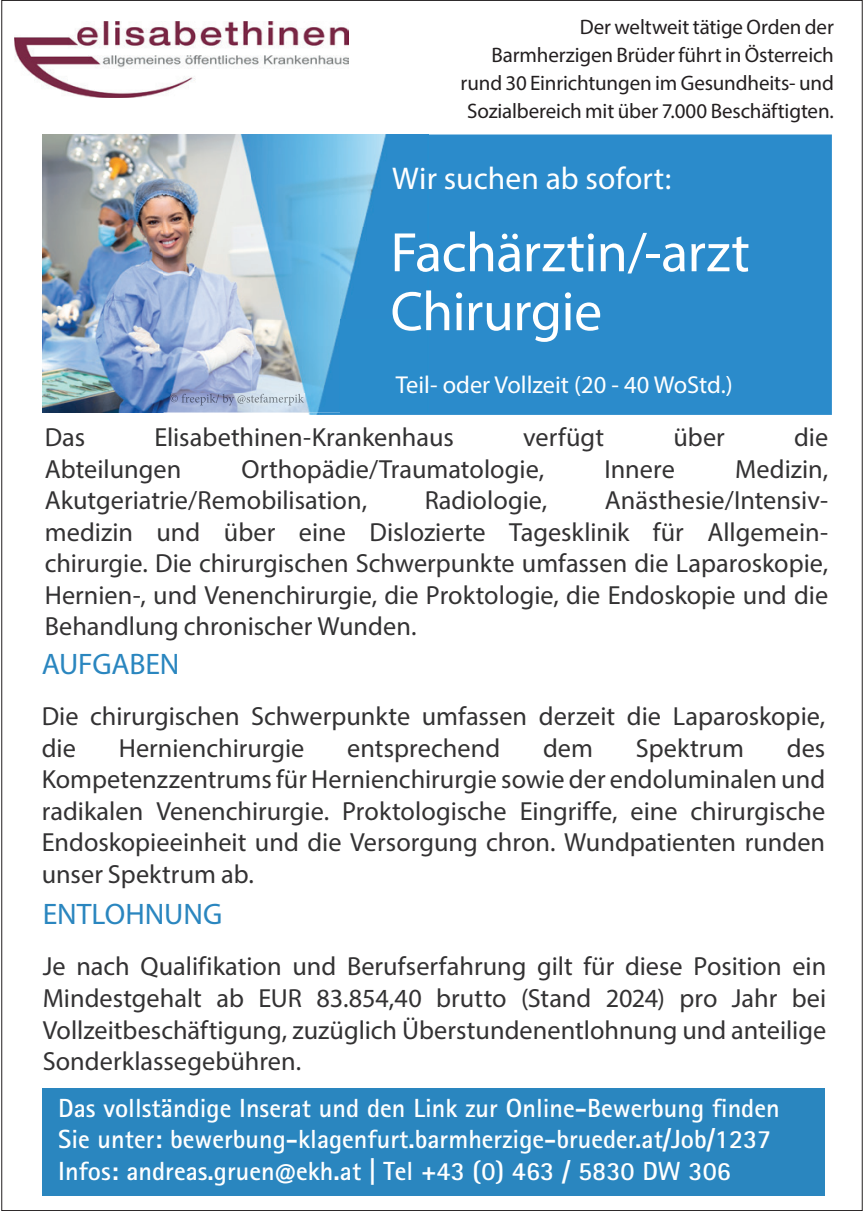
<style>
.page{position:relative;width:864px;height:1211px;background:#fff}
.page>*{position:absolute;margin:0;border:0;box-sizing:border-box;transform-origin:0 0}
.t1{font:56px/58.8px "Myriad Pro";letter-spacing:-.01em;color:#fff}
.t2{font:31.5px "Myriad Pro";letter-spacing:.005em;color:#fff}
.t3{font:29.75px "Myriad Pro";letter-spacing:-.005em;color:#2a86bf}
.t4{font:26.25px/31.5px "Myriad Pro";color:#333233;text-align:justify}
.t5{font:700 26.25px/31.5px "Rotis Sans Serif Pro";color:#fff}
.t6{font:24.5px "Myriad Pro";color:#fff}
.t7{font:21px/28px "Myriad Pro";letter-spacing:-.005em;color:#231f20;text-align:right}
</style>
<div class="page">
<img style="left:43px;top:134px;width:120px;height:278px">
<img style="left:163px;top:134px;width:668px;height:281px">
<img style="left:14px;top:22px;width:334px;height:75px">
<img style="left:170px;top:394px;width:134px;height:11px">
<div style="left:42px;top:1088px;width:782px;height:107px;background:#2a86bf"></div>
<p class="t7" style="left:460px;top:13px;width:374px">Der weltweit tätige Orden der Barmherzigen Brüder führt in Österreich rund 30 Einrichtungen im Gesundheits- und Sozialbereich mit über 7.000 Beschäftigten.</p>
<p class="t2" style="left:392px;top:159px;width:280px">Wir suchen ab sofort:</p>
<h1 class="t1" style="left:390px;top:222px;width:361px">Fachärztin/-arzt<br>Chirurgie</h1>
<p class="t6" style="left:395px;top:369px;width:338px">Teil- oder Vollzeit (20 - 40 WoStd.)</p>
<p class="t4" style="left:45px;top:421px;width:42px">Das</p>
<p class="t4" style="left:154px;top:421px;width:301px">Elisabethinen-Krankenhaus</p>
<p class="t4" style="left:523px;top:421px;width:82px">verfügt</p>
<p class="t4" style="left:673px;top:421px;width:53px">über</p>
<p class="t4" style="left:793px;top:421px;width:36px">die</p>
<p class="t4" style="left:45px;top:452px;width:138px">Abteilungen</p>
<p class="t4" style="left:241px;top:452px;width:304px">Orthopädie/Traumatologie,</p>
<p class="t4" style="left:604px;top:452px;width:72px">Innere</p>
<p class="t4" style="left:734px;top:452px;width:94px">Medizin,</p>
<p class="t4" style="left:45px;top:484px;width:324px">Akutgeriatrie/Remobilisation,</p>
<p class="t4" style="left:424px;top:484px;width:124px">Radiologie,</p>
<p class="t4" style="left:45px;top:484px;width:784px;text-indent:560px">Anästhesie/Intensiv&shy;medizin und über eine Dislozierte Tagesklinik für Allgemein&shy;chirurgie. Die chirurgischen Schwerpunkte umfassen die Laparoskopie, Hernien-, und Venenchirurgie, die Proktologie, die Endoskopie und die Behandlung chronischer Wunden.</p>
<p class="t3" style="left:42px;top:645px;width:139px">AUFGABEN</p>
<p class="t4" style="left:42px;top:700px;width:784px">Die chirurgischen Schwerpunkte umfassen derzeit die Laparoskopie, die</p>
<p class="t4" style="left:42px;top:732px;width:784px;text-indent:744px">des Kompetenzzentrums für Hernienchirurgie sowie der endoluminalen und radikalen Venenchirurgie. Proktologische Eingriffe, eine chirurgische Endoskopieeinheit und die Versorgung chron. Wundpatienten runden unser Spektrum ab.</p>
<p class="t3" style="left:43px;top:895px;width:181px">ENTLOHNUNG</p>
<p class="t4" style="left:43px;top:950px;width:784px">Je nach Qualifikation und Berufserfahrung gilt für diese Position ein Mindestgehalt ab EUR 83.854,40 brutto (Stand 2024) pro Jahr bei Vollzeitbeschäftigung, zuzüglich Überstundenentlohnung und anteilige Sonderklassegebühren.</p>
<p class="t4" style="left:119px;top:732px;width:187px">Hernienchirurgie</p>
<p class="t4" style="left:347px;top:732px;width:154px">entsprechend</p>
<p class="t4" style="left:543px;top:732px;width:51px">dem</p>
<p class="t4" style="left:635px;top:732px;width:109px">Spektrum</p>
<p class="t5" style="left:58px;top:1091px;width:722px">Das vollständige Inserat und den Link zur Online-Bewerbung finden<br>Sie unter: bewerbung-klagenfurt.barmherzige-brueder.at/Job/1237<br>Infos: andreas.gruen@ekh.at | Tel +43 (0) 463 / 5830 DW 306</p>
</div>
